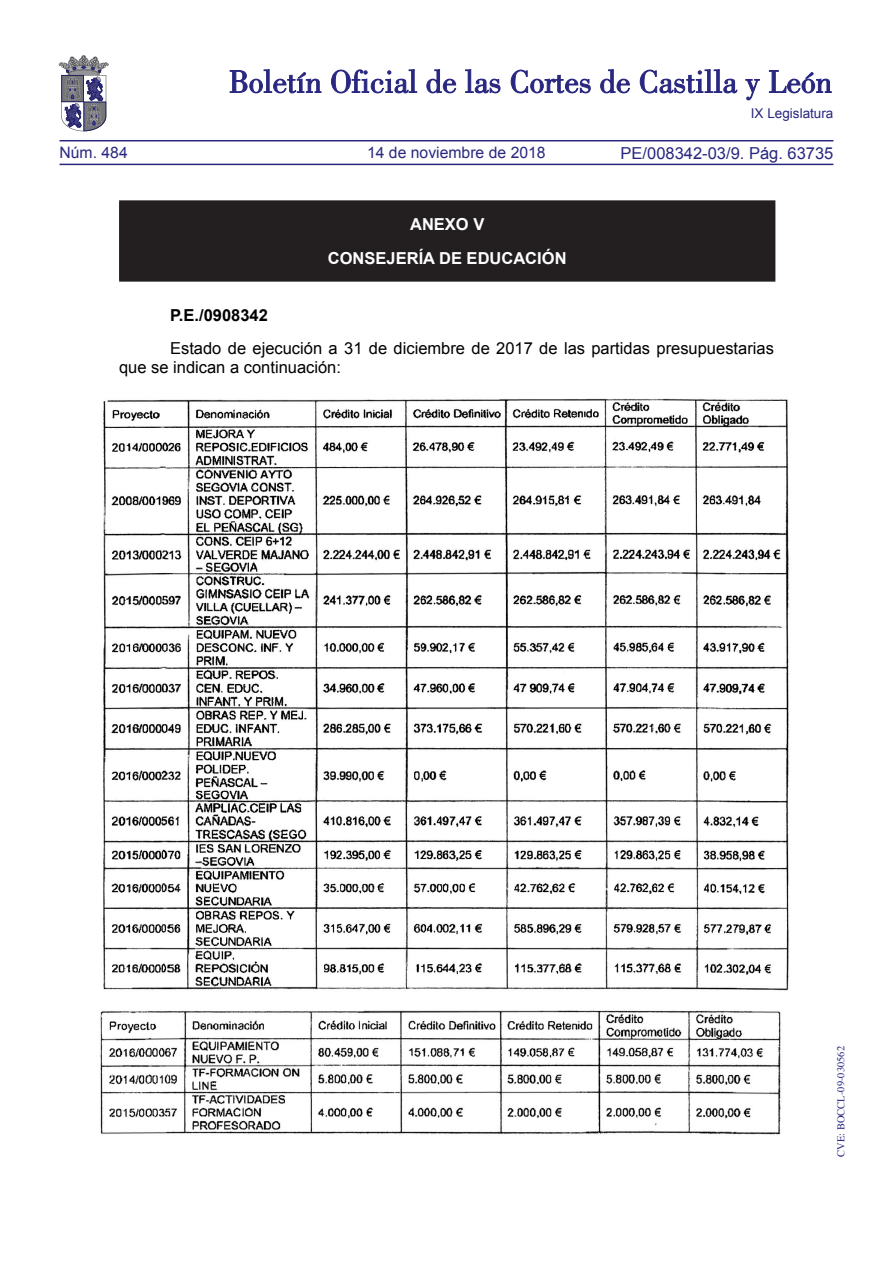
<style>
.page{position:relative;width:893px;height:1263px;background:#fff}
.page>*{position:absolute;margin:0;border:0;box-sizing:border-box;transform-origin:0 0}
.TEXTO_NORMAL{font:16.5px/19.8px "Arial";color:#000}
.texto_blanco{font:700 16.5px "Arial";color:#fff}
.t1{font:16.5px "Arial";color:#292780}
.TEXTO_NORMAL-2{font:700 16.5px "Arial";color:#000}
.t2{font:15.75px "Arial";color:#292780}
.t3{font:13.5px "Arial";color:#292780}
.t4{font:10.5px "Times";color:#292780}
</style>
<div class="page">
<hr style="left:60px;top:164px;width:773px;height:1px;background:#292780">
<hr style="left:60px;top:140px;width:773px;height:1px;background:#292780">
<svg style="left:230px;top:69px;width:91px;height:24px"></svg>
<svg style="left:331px;top:69px;width:86px;height:24px"></svg>
<svg style="left:426px;top:69px;width:30px;height:24px"></svg>
<svg style="left:465px;top:69px;width:35px;height:24px"></svg>
<svg style="left:511px;top:70px;width:80px;height:23px"></svg>
<svg style="left:600px;top:69px;width:30px;height:24px"></svg>
<svg style="left:640px;top:69px;width:97px;height:24px"></svg>
<svg style="left:745px;top:79px;width:15px;height:21px"></svg>
<svg style="left:769px;top:70px;width:62px;height:23px"></svg>
<svg style="left:59px;top:55px;width:49px;height:76px"></svg>
<img style="left:102px;top:398px;width:688px;height:593px">
<img style="left:100px;top:1010px;width:681px;height:125px">
<div style="left:120px;top:201px;width:655px;height:80px;background:#231f20"></div>
<hr style="left:119px;top:200px;width:656px;height:2px;background:#231f20">
<hr style="left:119px;top:202px;width:2px;height:78px;background:#231f20">
<hr style="left:119px;top:280px;width:656px;height:2px;background:#231f20">
<p class="t2" style="left:60px;top:142px;width:70px">Núm. 484</p>
<p class="t2" style="left:367px;top:142px;width:180px">14 de noviembre de 2018</p>
<p class="texto_blanco" style="left:410px;top:213px;width:76px">ANEXO V</p>
<p class="texto_blanco" style="left:328px;top:247px;width:240px">CONSEJERÍA DE EDUCACIÓN</p>
<p class="t3" style="left:751px;top:105px;width:84px">IX Legislatura</p>
<p class="t1" style="left:621px;top:142px;width:214px">PE/008342-03/9. Pág. 63735</p>
<p class="TEXTO_NORMAL-2" style="left:170px;top:304px;width:99px">P.E./0908342</p>
<p class="TEXTO_NORMAL" style="left:119px;top:338px;width:656px;text-indent:51px">Estado de ejecución a 31 de diciembre de 2017 de las partidas presupuestarias que se indican a continuación:</p>
<p class="t4" style="left:831px;top:1157px;width:112px;rotate:-90deg">CVE: BOCCL-09-030562</p>
</div>
